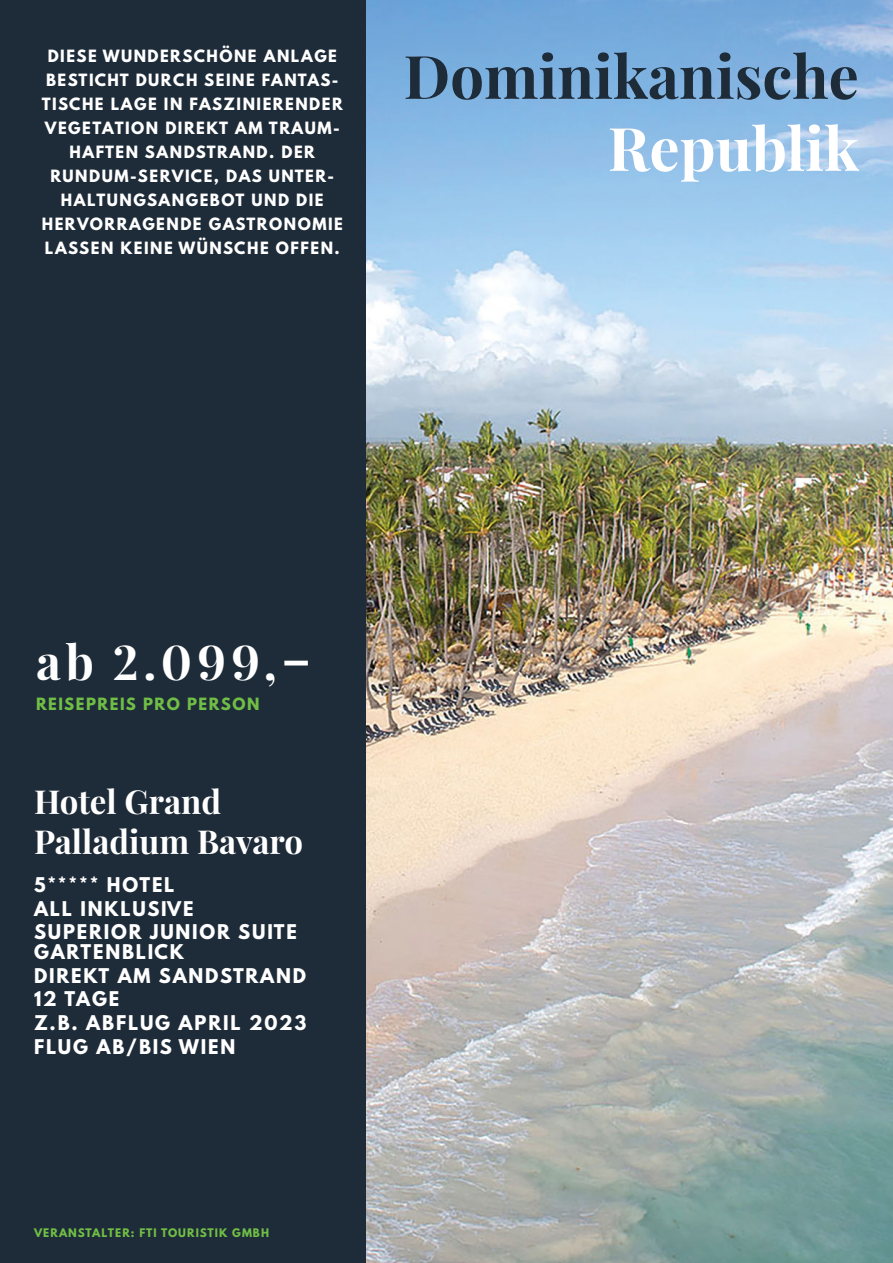
<style>
.page{position:relative;width:893px;height:1263px;background:#fff}
.page>*{position:absolute;margin:0;border:0;box-sizing:border-box;transform-origin:0 0}
.t1{font:700 60px "Playfair Display";color:#1e2b38}
.t2{font:700 60px "Playfair Display";color:#fff}
.t3{font:700 48px "Playfair Display";color:#fff}
.t4{font:700 33px/39.6px "Playfair Display";color:#fff}
.t5{font:700 18px/23.7px "League Spartan";letter-spacing:.1em;color:#fff}
.t6{font:700 15px/24px "League Spartan";letter-spacing:.1em;color:#fff;text-align:center}
.t7{font:700 15px "League Spartan";letter-spacing:.1em;color:#70be46}
.t8{font:700 10.5px "League Spartan";letter-spacing:.1em;color:#70be46}
</style>
<div class="page">
<img style="left:366px;top:0;width:527px;height:1263px">
<div style="left:0;top:0;width:366px;height:1263px;background:#1e2b38"></div>
<p class="t6" style="left:42px;top:43px;width:303px">DIESE WUNDERSCHÖNE ANLAGE<br>BESTICHT DURCH SEINE FANTAS-<br>TISCHE LAGE IN FASZINIERENDER<br>VEGETATION DIREKT AM TRAUM-<br>HAFTEN SANDSTRAND. DER<br>RUNDUM-SERVICE, DAS UNTER-<br>HALTUNGSANGEBOT UND DIE<br>HERVORRAGENDE GASTRONOMIE<br>LASSEN KEINE WÜNSCHE OFFEN.</p>
<h1 class="t1" style="left:404px;top:52px;width:457px">Dominikanische</h1>
<h1 class="t2" style="left:608px;top:124px;width:253px">Republik</h1>
<h2 class="t3" style="left:36px;top:643px;width:276px">ab 2.099,–</h2>
<p class="t7" style="left:36px;top:693px;width:225px">REISEPREIS PRO PERSON</p>
<h3 class="t4" style="left:34px;top:784px;width:271px">Hotel Grand<br>Palladium Bavaro</h3>
<p class="t5" style="left:34px;top:872px;width:264px">5***** HOTEL<br>ALL INKLUSIVE<br>SUPERIOR JUNIOR SUITE</p>
<p class="t5" style="left:34px;top:939px;width:274px">GARTENBLICK<br>DIREKT AM SANDSTRAND<br>12 TAGE<br>Z.B. ABFLUG APRIL 2023<br>FLUG AB/BIS WIEN</p>
<p class="t8" style="left:34px;top:1225px;width:236px">VERANSTALTER: FTI TOURISTIK GMBH</p>
</div>
